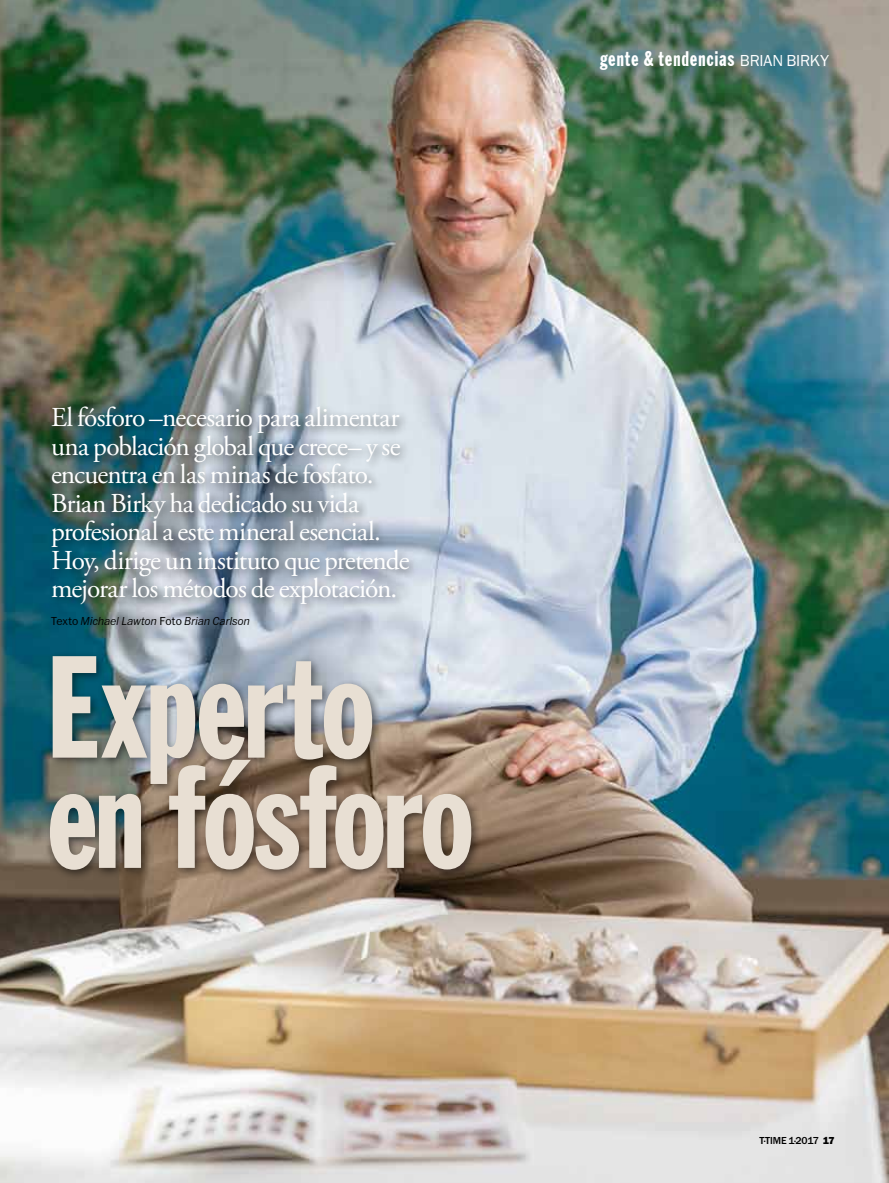
<style>
.page{position:relative;width:889px;height:1183px;background:#fff}
.page>*{position:absolute;margin:0;border:0;box-sizing:border-box;transform-origin:0 0}
.t1{font:extra-condensed 143.55px/110.1px "Franklin Gothic BT";letter-spacing:-.02em;color:#e8dfd3}
.t2{font:27.3px/28.5px "Adobe Garamond Pro";letter-spacing:-.03em;color:#fff}
.t3{font:extra-condensed 21px "Franklin Gothic BT";letter-spacing:.03em;color:#fff}
.t4{font:italic 300 12px "Franklin ITC Pro";letter-spacing:.01em;color:#000}
.t5{font:500 10.5px "Franklin Got T";letter-spacing:-.015em;color:#000}
.s1{font-family:"Franklin Got T";font-stretch:normal;font-size:16.5px}
.s2{font-style:normal}
.s3{font-family:"Franklin Got T Heav";font-weight:400}
</style>
<div class="page">
<img style="left:0;top:0;width:889px;height:1182px">
<div style="left:45px;top:650px;width:437px;height:230px;background:#000;opacity:.5"></div>
<div style="left:47px;top:402px;width:372px;height:213px;background:#000;opacity:.5"></div>
<p class="t3" style="left:600px;top:46px;width:230px">gente &amp; tendencias <span class="s1">BRIAN BIRKY</span></p>
<p class="t2" style="left:51px;top:404px;width:360px">El fósforo –necesario para alimentar una población global que crece– y se encuentra en las minas de fosfato.<br>Brian Birky ha dedicado su vida profesional a este mineral esencial.<br>Hoy, dirige un instituto que pretende mejorar los métodos de explotación.</p>
<p class="t4" style="left:51px;top:614px;width:200px"><span class="s2">Texto</span> Michael Lawton <span class="s2">Foto</span> Brian Carlson</p>
<p class="t1" style="left:47px;top:652px;width:429px">Experto en fósforo</p>
<p class="t5" style="left:759px;top:1134px;width:76px">T·TIME 1·2017 <span class="s3">17</span></p>
</div>
